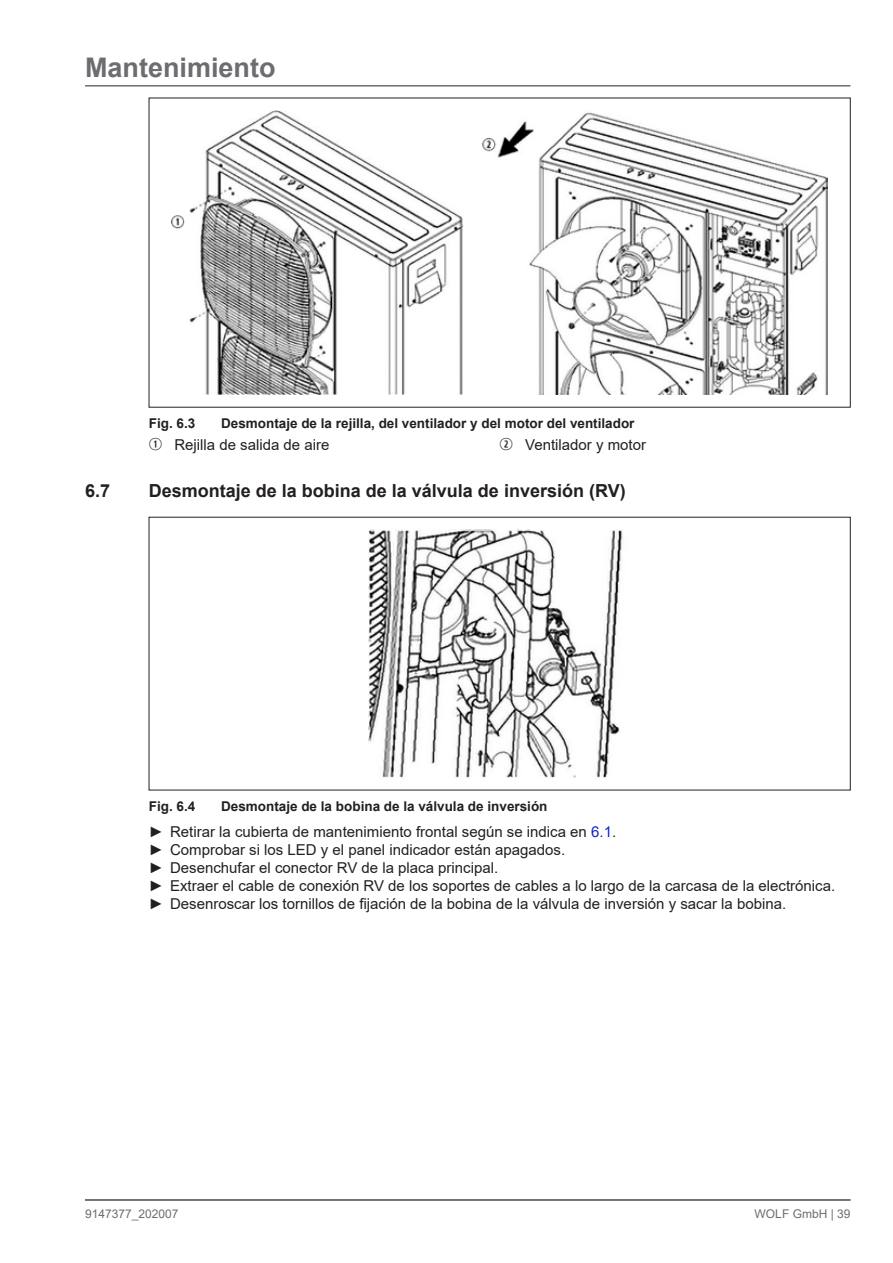
<style>
.page{position:relative;width:893px;height:1263px;background:#fff}
.page>*{position:absolute;margin:0;border:0;box-sizing:border-box;transform-origin:0 0}
.t1{font:700 27px "Arial";color:#6c6d70}
.t2{font:700 18px "Arial";color:#231f20}
.Legende{font:15px "Arial";color:#231f20}
.t3{font:700 13.5px "Arial";color:#231f20}
.t4{font:12px "Arial";color:#6c6d70}
.s1{font-family:"Combi Numerals";font-size:16.5px}
.s2{color:#12c}
</style>
<div class="page">
<hr style="left:85px;top:85px;width:765px;height:2px;background:#6c6d70">
<hr style="left:85px;top:1199px;width:765px;height:2px;background:#6c6d70">
<img style="left:171px;top:111px;width:657px;height:284px">
<img style="left:368px;top:530px;width:255px;height:247px">
<h1 class="t1" style="left:85px;top:48px;width:192px">Mantenimiento</h1>
<p class="t3" style="left:149px;top:414px;width:48px">Fig. 6.3</p>
<p class="t3" style="left:221px;top:414px;width:415px">Desmontaje de la rejilla, del ventilador y del motor del ventilador</p>
<p class="Legende" style="left:149px;top:434px;width:182px"><span class="s1">q</span> Rejilla de salida de aire</p>
<p class="Legende" style="left:500px;top:434px;width:148px"><span class="s1">w</span> Ventilador y motor</p>
<p class="t2" style="left:85px;top:478px;width:27px">6.7</p>
<p class="t2" style="left:149px;top:478px;width:478px">Desmontaje de la bobina de la válvula de inversión (RV)</p>
<p class="t3" style="left:149px;top:796px;width:48px">Fig. 6.4</p>
<p class="t3" style="left:221px;top:796px;width:328px">Desmontaje de la bobina de la válvula de inversión</p>
<p class="Legende" style="left:149px;top:822px;width:469px">► Retirar la cubierta de mantenimiento frontal según se indica en <span class="s2">6.1</span>.</p>
<p class="Legende" style="left:149px;top:840px;width:418px">► Comprobar si los LED y el panel indicador están apagados.</p>
<p class="Legende" style="left:149px;top:858px;width:351px">► Desenchufar el conector RV de la placa principal.</p>
<p class="Legende" style="left:149px;top:876px;width:688px">► Extraer el cable de conexión RV de los soportes de cables a lo largo de la carcasa de la electrónica.</p>
<p class="Legende" style="left:149px;top:894px;width:639px">► Desenroscar los tornillos de fijación de la bobina de la válvula de inversión y sacar la bobina.</p>
<p class="t4" style="left:85px;top:1205px;width:95px">9147377_202007</p>
<p class="t4" style="left:755px;top:1205px;width:97px">WOLF GmbH | 39</p>
</div>
